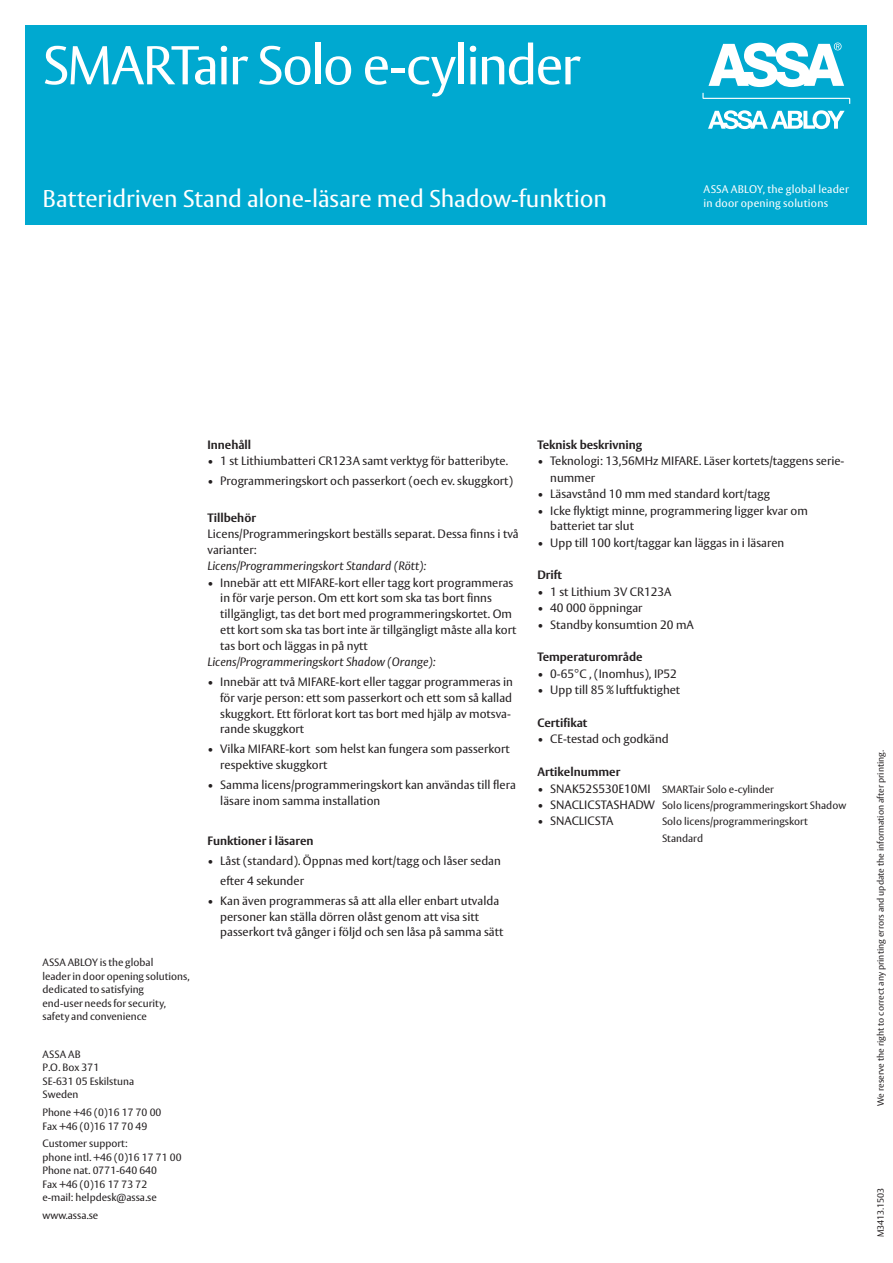
<style>
.page{position:relative;width:893px;height:1263px;background:#fff}
.page>*{position:absolute;margin:0;border:0;box-sizing:border-box;transform-origin:0 0}
.t1{font:54px "ASSA Vesta";letter-spacing:-.035em;color:#fff}
.t2{font:24px "ASSA Vesta";letter-spacing:-.005em;color:#fff}
.t3{font:12px/15.8px "ASSA Vesta";color:#231f20}
.t4{font:700 12px "ASSA Vesta";color:#231f20}
.t5{font:italic 12px "ASSA Vesta";color:#231f20}
.t6{font:10.95px/14px "ASSA Vesta";letter-spacing:.02em;color:#fff}
.t7{font:10.5px/13.5px "ASSA Vesta";color:#231f20}
.t8{font:9px "ASSA Vesta";color:#231f20}
.s1{font-size:12px}
</style>
<div class="page">
<div style="left:26px;top:26px;width:841px;height:199px;background:#00a9d0"></div>
<svg style="left:702px;top:93px;width:148px;height:11px"></svg>
<svg style="left:708px;top:110px;width:137px;height:19px"></svg>
<svg style="left:708px;top:43px;width:136px;height:44px"></svg>
<h1 class="t1" style="left:43px;top:33px;width:540px">SMARTair Solo e-cylinder</h1>
<h2 class="t2" style="left:43px;top:184px;width:566px">Batteridriven Stand alone-läsare med Shadow-funktion</h2>
<p class="t6" style="left:703px;top:183px;width:147px">ASSA ABLOY, the global leader in door opening solutions</p>
<p class="t7" style="left:43px;top:956px;width:149px">ASSA ABLOY is the global<br>leader in door opening solutions, dedicated to satisfying<br>end-user needs for security, safety and convenience</p>
<p class="t7" style="left:43px;top:1048px;width:93px">ASSA AB<br>P.O. Box 371<br>SE-631 05 Eskilstuna<br>Sweden</p>
<p class="t7" style="left:43px;top:1106px;width:120px">Phone +46 (0)16 17 70 00<br>Fax +46 (0)16 17 70 49</p>
<p class="t7" style="left:43px;top:1137px;width:141px">Customer support:<br>phone intl. +46 (0)16 17 71 00<br>Phone nat. 0771-640 640<br>Fax +46 (0)16 17 73 72<br>e-mail: helpdesk@assa.se</p>
<p class="t7" style="left:43px;top:1209px;width:57px">www.assa.se</p>
<p class="t4" style="left:207px;top:437px;width:45px">Innehåll</p>
<p class="t3" style="left:207px;top:454px;width:302px">• 1 st Lithiumbatteri CR123A samt verktyg för batteribyte.</p>
<p class="t3" style="left:207px;top:474px;width:307px">• Programmeringskort och passerkort (oech ev. skuggkort)</p>
<p class="t4" style="left:207px;top:510px;width:50px">Tillbehör</p>
<p class="t3" style="left:207px;top:527px;width:313px">Licens/Programmeringskort beställs separat. Dessa finns i två varianter:</p>
<p class="t5" style="left:207px;top:559px;width:220px">Licens/Programmeringskort Standard (Rött):</p>
<p class="t3" style="left:220px;top:575px;width:298px;text-indent:-13px">• Innebär att ett MIFARE-kort eller tagg kort programmeras in för varje person. Om ett kort som ska tas bort finns tillgängligt, tas det bort med programmeringskortet. Om ett kort som ska tas bort inte är tillgängligt måste alla kort tas bort och läggas in på nytt</p>
<p class="t5" style="left:207px;top:655px;width:230px">Licens/Programmeringskort Shadow (Orange):</p>
<p class="t3" style="left:220px;top:674px;width:294px;text-indent:-13px">• Innebär att två MIFARE-kort eller taggar programmeras in för varje person: ett som passerkort och ett som så kallad skuggkort. Ett förlorat kort tas bort med hjälp av motsva&shy;rande skuggkort</p>
<p class="t3" style="left:220px;top:742px;width:291px;text-indent:-13px">• Vilka MIFARE-kort som helst kan fungera som passerkort respektive skuggkort</p>
<p class="t3" style="left:220px;top:777px;width:297px;text-indent:-13px">• Samma licens/programmeringskort kan användas till flera läsare inom samma installation</p>
<p class="t4" style="left:207px;top:833px;width:108px">Funktioner i läsaren</p>
<p class="t3" style="left:220px;top:851px;width:282px;line-height:20px;text-indent:-13px">• Låst (standard). Öppnas med kort/tagg och låser sedan efter 4 sekunder</p>
<p class="t3" style="left:220px;top:893px;width:285px;text-indent:-13px">• Kan även programmeras så att alla eller enbart utvalda personer kan ställa dörren olåst genom att visa sitt passerkort två gånger i följd och sen låsa på samma sätt</p>
<p class="t4" style="left:537px;top:437px;width:106px">Teknisk beskrivning</p>
<p class="t3" style="left:550px;top:453px;width:296px;line-height:16.4px;text-indent:-13px">• Teknologi: 13,56MHz MIFARE. Läser kortets/taggens serie&shy;nummer</p>
<p class="t3" style="left:537px;top:487px;width:234px">• Läsavstånd 10 mm med standard kort/tagg</p>
<p class="t3" style="left:550px;top:503px;width:259px;text-indent:-13px">• Icke flyktigt minne, programmering ligger kvar om batteriet tar slut</p>
<p class="t3" style="left:537px;top:535px;width:248px">• Upp till 100 kort/taggar kan läggas in i läsaren</p>
<p class="t4" style="left:537px;top:568px;width:26px">Drift</p>
<p class="t3" style="left:537px;top:584px;width:136px">• 1 st Lithium 3V CR123A</p>
<p class="t3" style="left:537px;top:601px;width:107px">• 40 000 öppningar</p>
<p class="t3" style="left:537px;top:617px;width:158px">• Standby konsumtion 20 mA</p>
<p class="t4" style="left:537px;top:650px;width:107px">Temperaturområde</p>
<p class="t3" style="left:537px;top:666px;width:141px">• 0-65°C , (Inomhus), IP52</p>
<p class="t3" style="left:537px;top:683px;width:144px">• Upp till 85 % luftfuktighet</p>
<p class="t4" style="left:537px;top:715px;width:51px">Certifikat</p>
<p class="t3" style="left:537px;top:732px;width:133px">• CE-testad och godkänd</p>
<p class="t4" style="left:537px;top:764px;width:84px">Artikelnummer</p>
<p class="t7" style="left:537px;top:782px;width:238px"><span class="s1">• SNAK52S530E10MI</span> SMARTair Solo e-cylinder</p>
<p class="t7" style="left:537px;top:799px;width:310px"><span class="s1">• SNACLICSTASHADW</span> Solo licens/programmeringskort Shadow</p>
<p class="t3" style="left:537px;top:814px;width:77px">• SNACLICSTA</p>
<p class="t7" style="left:662px;top:814px;width:147px;line-height:16.4px">Solo licens/programmeringskort<br>Standard</p>
<p class="t8" style="left:875px;top:1106px;width:357px;rotate:-90deg">We reserve the right to correct any printing errors and update the information after printing.</p>
<p class="t8" style="left:875px;top:1237px;width:51px;rotate:-90deg">M3413.1503</p>
</div>
